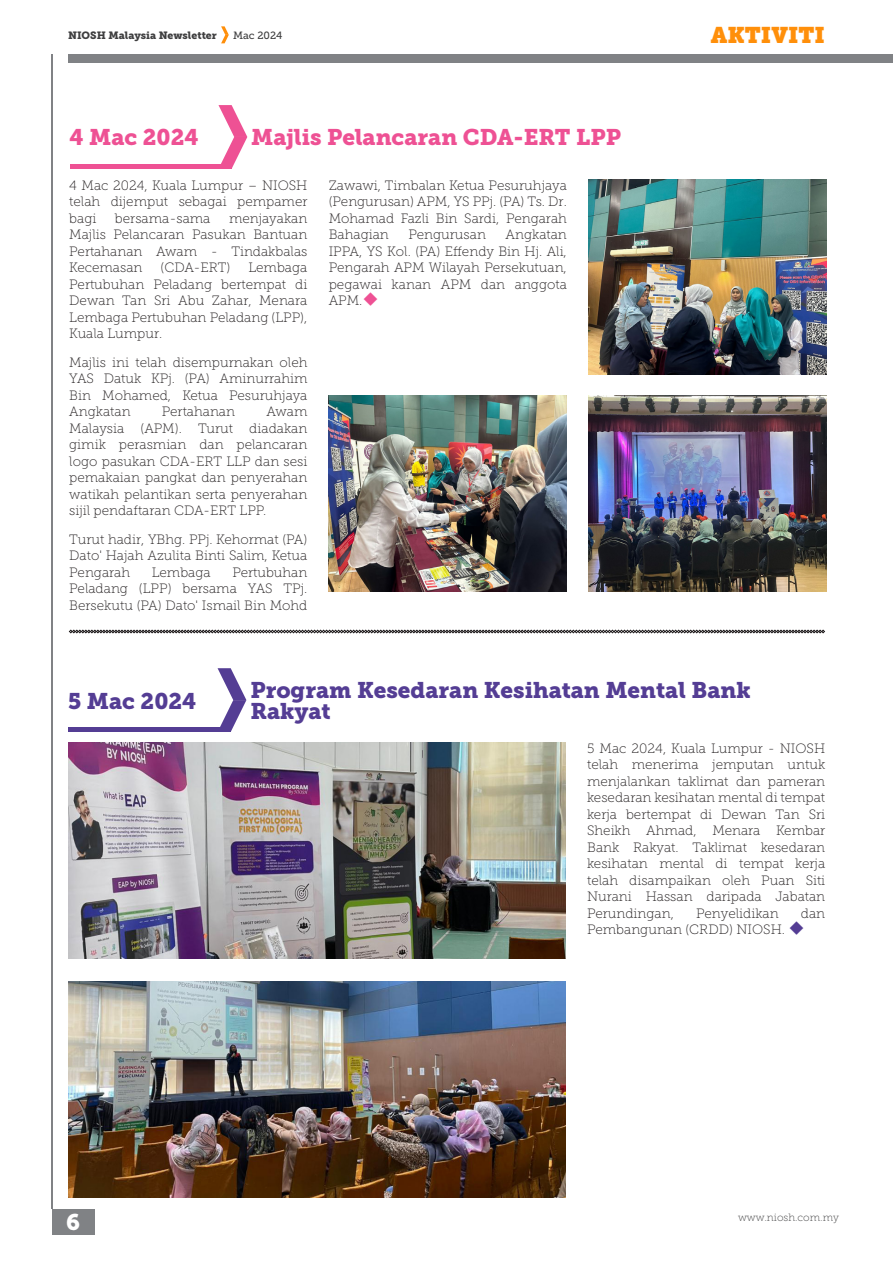
<style>
.page{position:relative;width:893px;height:1263px;background:#fff}
.page>*{position:absolute;margin:0;border:0;box-sizing:border-box;transform-origin:0 0}
.t1{font:22.5px/21px "Museo Slab 900";color:#543d94}
.t2{font:22.5px "Museo Slab 900";color:#ee5194}
.t3{font:22.5px "Museo Slab";color:#ff8f0a}
.t4{font:22.5px "Museo Slab 900";color:#fff}
.t5{font:13.5px/16.5px "Museo Slab 100";color:#231f20;text-align:justify}
.t6{font:10.5px "Museo Slab 900";color:#3e3e3f}
.t7{font:10.5px "Museo Slab 100";color:#3e3e3f}
.t8{font:10.5px "Museo Slab 500";color:#3e3e3f}
.s1{color:#ee5194}
.s2{color:#543d94}
</style>
<div class="page">
<hr style="left:52px;top:54px;width:1px;height:1155px;background:#808285">
<div style="left:52px;top:1209px;width:42px;height:25px;background:#808285"></div>
<div style="left:68px;top:54px;width:825px;height:9px;background:#808285"></div>
<svg style="left:221px;top:26px;width:8px;height:17px"></svg>
<svg style="left:69px;top:630px;width:756px;height:3px;background:#5c595a"></svg>
<svg style="left:218px;top:668px;width:28px;height:64px"></svg>
<hr style="left:68px;top:728px;width:162px;height:4px;background:#543d94">
<img style="left:68px;top:743px;width:498px;height:215px">
<img style="left:68px;top:982px;width:498px;height:215px">
<svg style="left:218px;top:105px;width:29px;height:64px"></svg>
<hr style="left:70px;top:165px;width:161px;height:4px;background:#ee5194">
<img style="left:588px;top:179px;width:238px;height:196px">
<img style="left:329px;top:396px;width:238px;height:195px">
<img style="left:588px;top:396px;width:238px;height:195px">
<p class="t6" style="left:68px;top:29px;width:150px">NIOSH Malaysia Newsletter</p>
<h1 class="t3" style="left:711px;top:22px;width:116px">AKTIVITI</h1>
<p class="t8" style="left:233px;top:29px;width:51px">Mac 2024</p>
<p class="t2" style="left:69px;top:124px;width:131px">4 Mac 2024</p>
<p class="t2" style="left:251px;top:124px;width:371px">Majlis Pelancaran CDA-ERT LPP</p>
<p class="t5" style="left:69px;top:177px;width:240px">4 Mac 2024, Kuala Lumpur – NIOSH telah dijemput sebagai pempamer bagi</p>
<p class="t5" style="left:329px;top:177px;width:240px">Zawawi, Timbalan Ketua Pesuruhjaya (Pengurusan) APM, YS PPj. (PA) Ts. Dr.<br>Mohamad Fazli Bin Sardi, Pengarah Bahagian</p>
<p class="t5" style="left:69px;top:210px;width:240px;text-indent:160px">menjayakan Majlis Pelancaran Pasukan Bantuan Pertahanan Awam - Tindakbalas Kecemasan</p>
<p class="t5" style="left:115px;top:210px;width:97px">bersama-sama</p>
<p class="t5" style="left:329px;top:226px;width:240px;text-indent:177px">Angkatan IPPA, YS Kol. (PA) Effendy Bin Hj. Ali, Pengarah APM Wilayah Persekutuan, pegawai kanan APM dan anggota APM.<span class="s1">◆</span></p>
<p class="t5" style="left:408px;top:226px;width:79px">Pengurusan</p>
<p class="t5" style="left:161px;top:259px;width:71px">(CDA-ERT)</p>
<p class="t5" style="left:69px;top:259px;width:240px;text-indent:179px">Lembaga Pertubuhan Peladang bertempat di Dewan Tan Sri Abu Zahar, Menara Lembaga Pertubuhan Peladang (LPP), Kuala Lumpur.</p>
<p class="t5" style="left:69px;top:354px;width:240px">Majlis ini telah disempurnakan oleh YAS Datuk KPj. (PA) Aminurrahim Bin Mohamed, Ketua Pesuruhjaya Angkatan</p>
<p class="t5" style="left:69px;top:403px;width:240px;text-indent:197px">Awam Malaysia (APM). Turut diadakan gimik perasmian dan pelancaran logo pasukan CDA-ERT LLP dan sesi pemakaian pangkat dan penyerahan watikah pelantikan serta penyerahan sijil pendaftaran CDA-ERT LPP.</p>
<p class="t5" style="left:69px;top:531px;width:240px">Turut hadir, YBhg. PPj. Kehormat (PA)<br>Dato' Hajah Azulita Binti Salim, Ketua Pengarah</p>
<p class="t5" style="left:162px;top:403px;width:75px">Pertahanan</p>
<p class="t5" style="left:69px;top:564px;width:240px;text-indent:163px">Pertubuhan Peladang (LPP) bersama YAS TPj.<br>Bersekutu (PA) Dato' Ismail Bin Mohd</p>
<p class="t5" style="left:152px;top:564px;width:60px">Lembaga</p>
<p class="t1" style="left:68px;top:690px;width:130px">5 Mac 2024</p>
<p class="t1" style="left:250px;top:680px;width:502px">Program Kesedaran Kesihatan Mental Bank<br>Rakyat</p>
<p class="t5" style="left:587px;top:740px;width:240px">5 Mac 2024, Kuala Lumpur - NIOSH telah menerima jemputan untuk menjalankan taklimat dan pameran kesedaran kesihatan mental di tempat kerja bertempat di Dewan Tan Sri Sheikh Ahmad, Menara Kembar Bank Rakyat. Taklimat kesedaran kesihatan mental di tempat kerja telah disampaikan oleh Puan Siti Nurani Hassan daripada Jabatan Perundingan,</p>
<p class="t5" style="left:587px;top:905px;width:240px;text-indent:214px">dan<br>Pembangunan (CRDD) NIOSH. <span class="s2">◆</span></p>
<p class="t5" style="left:696px;top:905px;width:84px">Penyelidikan</p>
<h1 class="t4" style="left:66px;top:1209px;width:15px">6</h1>
<p class="t7" style="left:738px;top:1212px;width:102px">www.niosh.com.my</p>
</div>
